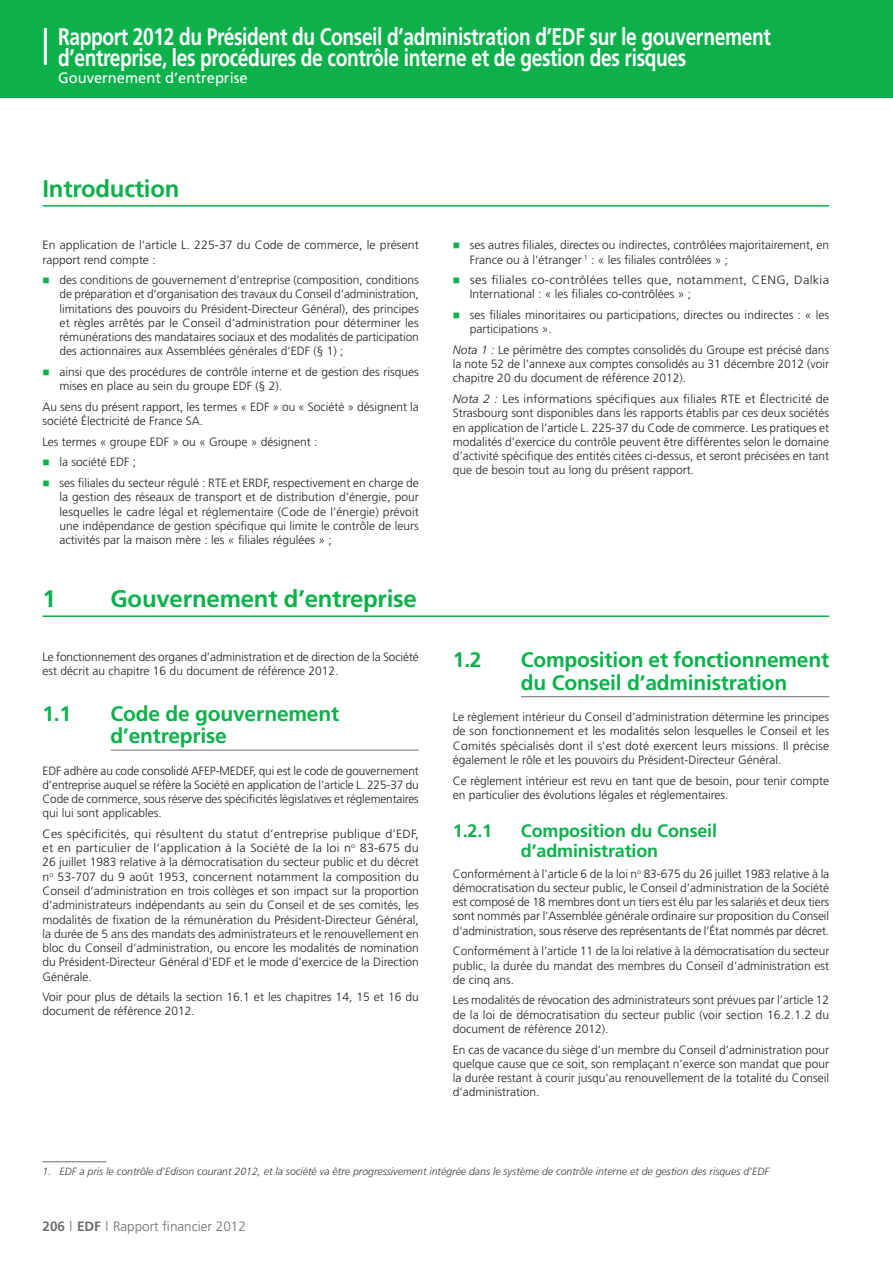
<style>
.page{position:relative;width:893px;height:1263px;background:#fff}
.page>*{position:absolute;margin:0;border:0;box-sizing:border-box;transform-origin:0 0}
.t1{font:700 24px/21px "Frutiger LT Std";letter-spacing:-.02em;color:#fff;scale:.8 1}
.t2{font:700 24px "Frutiger LT Std";letter-spacing:-.01em;color:#0cb14b}
.t3{font:700 21px/22.5px "Frutiger LT Std";letter-spacing:-.01em;color:#0cb14b}
.t4{font:700 18px/19.5px "Frutiger LT Std";letter-spacing:-.01em;color:#0cb14b}
.t5{font:15px "Frutiger LT Std";color:#fff}
.t6{font:300 13.5px "Frutiger LT Std";color:#6d6e70}
.t7{font:300 12px/14.2px "Frutiger LT Std";color:#231f20}
.t8{font:300 12px/14.2px "Frutiger LT Std";color:#231f20;text-align:justify;scale:1.05 1}
.t9{font:300 12px/14.2px "Frutiger LT Std";color:#231f20;text-align:justify;scale:1.04 1}
.t10{font:300 12px/14.2px "Frutiger LT Std";letter-spacing:.02em;color:#231f20;scale:1.08 1}
.t11{font:italic 300 10.5px "Frutiger LT Std";color:#404041}
.s1{font-style:italic}
.s2{font-weight:700}
</style>
<div class="page">
<div style="left:0;top:0;width:893px;height:98px;background:#0cb14b"></div>
<hr style="left:43px;top:205px;width:786px;height:2px;background:#0cb14b">
<hr style="left:43px;top:1161px;width:63px;height:1px;background:#6d6e70">
<hr style="left:43px;top:615px;width:786px;height:2px;background:#0cb14b">
<hr style="left:111px;top:750px;width:308px;height:1px;background:#6d6e70">
<hr style="left:521px;top:696px;width:308px;height:1px;background:#6d6e70">
<hr style="left:44px;top:28px;width:3px;height:37px;background:#fff">
<h1 class="t1" style="left:58px;top:27px;width:892px">Rapport 2012 du Président du Conseil d’administration d’EDF sur le gouvernement d’entreprise, les procédures de contrôle interne et de gestion des risques</h1>
<p class="t5" style="left:58px;top:71px;width:191px">Gouvernement d’entreprise</p>
<h1 class="t2" style="left:43px;top:178px;width:138px">Introduction</h1>
<p class="t7" style="left:43px;top:239px;width:378px">En application de l’article L. 225-37 du Code de commerce, le présent rapport rend compte :</p>
<p class="t7" style="left:60px;top:273px;width:361px;text-align:justify">des conditions de gouvernement d’entreprise (composition, conditions de préparation et d’organisation des travaux du Conseil d’administration, limitations des pouvoirs du Président-Directeur Général), des principes et règles arrêtés par le Conseil d’administration pour déterminer les rémunérations des mandataires sociaux et des modalités de participation des actionnaires aux Assemblées générales d’EDF (§ 1) ;</p>
<p class="t7" style="left:60px;top:365px;width:361px">ainsi que des procédures de contrôle interne et de gestion des risques mises en place au sein du groupe EDF (§ 2).</p>
<p class="t7" style="left:43px;top:400px;width:378px">Au sens du présent rapport, les termes « EDF » ou « Société » désignent la société Électricité de France SA.</p>
<p class="t7" style="left:60px;top:432px;width:361px;line-height:20.7px;text-indent:-17px">Les termes « groupe EDF » ou « Groupe » désignent :<br>la société EDF ;<br>ses filiales du secteur régulé : RTE et ERDF, respectivement en charge de</p>
<p class="t7" style="left:60px;top:491px;width:361px;text-align:justify">la gestion des réseaux de transport et de distribution d’énergie, pour lesquelles le cadre légal et réglementaire (Code de l’énergie) prévoit une indépendance de gestion spécifique qui limite le contrôle de leurs activités par la maison mère : les « filiales régulées » ;</p>
<h1 class="t2" style="left:43px;top:588px;width:15px">1</h1>
<h1 class="t2" style="left:111px;top:588px;width:308px">Gouvernement d’entreprise</h1>
<p class="t7" style="left:43px;top:650px;width:378px">Le fonctionnement des organes d’administration et de direction de la Société est décrit au chapitre 16 du document de référence 2012.</p>
<h2 class="t3" style="left:43px;top:703px;width:30px">1.1</h2>
<h2 class="t3" style="left:111px;top:703px;width:230px">Code de gouvernement d’entreprise</h2>
<p class="t7" style="left:43px;top:764px;width:378px;text-align:justify">EDF adhère au code consolidé AFEP-MEDEF, qui est le code de gouvernement d’entreprise auquel se réfère la Société en application de l’article L. 225-37 du Code de commerce, sous réserve des spécificités législatives et réglementaires qui lui sont applicables.</p>
<p class="t8" style="left:43px;top:827px;width:360px">Ces spécificités, qui résultent du statut d’entreprise publique d’EDF, et en particulier de l’application à la Société de la loi n<sup>o</sup> 83-675 du 26 juillet 1983 relative à la démocratisation du secteur public et du décret n<sup>o</sup> 53-707 du 9 août 1953, concernent notamment la composition du Conseil d’administration en trois collèges et son impact sur la proportion d’administrateurs indépendants au sein du Conseil et de ses comités, les modalités de fixation de la rémunération du Président-Directeur Général, la durée de 5 ans des mandats des administrateurs et le renouvellement en bloc du Conseil d’administration, ou encore les modalités de nomination du Président-Directeur Général d’EDF et le mode d’exercice de la Direction Générale.</p>
<p class="t7" style="left:43px;top:990px;width:378px">Voir pour plus de détails la section 16.1 et les chapitres 14, 15 et 16 du document de référence 2012.</p>
<p class="t7" style="left:470px;top:239px;width:361px">ses autres filiales, directes ou indirectes, contrôlées majoritairement, en<br>France ou à l’étranger <sup>1</sup> : « les filiales contrôlées » ;</p>
<p class="t10" style="left:470px;top:273px;width:334px">ses filiales co-contrôlées telles que, notamment, CENG, Dalkia<br>International : « les filiales co-contrôlées » ;</p>
<p class="t7" style="left:470px;top:308px;width:361px">ses filiales minoritaires ou participations, directes ou indirectes : « les participations ».</p>
<p class="t7" style="left:453px;top:343px;width:378px;text-align:justify"><span class="s1">Nota 1 :</span> Le périmètre des comptes consolidés du Groupe est précisé dans la note 52 de l’annexe aux comptes consolidés au 31 décembre 2012 (voir chapitre 20 du document de référence 2012).</p>
<p class="t9" style="left:453px;top:392px;width:363px"><span class="s1">Nota 2 :</span> Les informations spécifiques aux filiales RTE et Électricité de Strasbourg sont disponibles dans les rapports établis par ces deux sociétés en application de l’article L. 225-37 du Code de commerce. Les pratiques et modalités d’exercice du contrôle peuvent être différentes selon le domaine d’activité spécifique des entités citées ci-dessus, et seront précisées en tant que de besoin tout au long du présent rapport.</p>
<h2 class="t3" style="left:453px;top:650px;width:30px">1.2</h2>
<h2 class="t3" style="left:521px;top:650px;width:310px">Composition et fonctionnement du Conseil d’administration</h2>
<p class="t7" style="left:453px;top:710px;width:378px;text-align:justify">Le règlement intérieur du Conseil d’administration détermine les principes de son fonctionnement et les modalités selon lesquelles le Conseil et les Comités spécialisés dont il s’est doté exercent leurs missions. Il précise également le rôle et les pouvoirs du Président-Directeur Général.</p>
<p class="t7" style="left:453px;top:774px;width:378px">Ce règlement intérieur est revu en tant que de besoin, pour tenir compte en particulier des évolutions légales et réglementaires.</p>
<h3 class="t4" style="left:453px;top:822px;width:41px">1.2.1</h3>
<h3 class="t4" style="left:521px;top:822px;width:198px">Composition du Conseil d’administration</h3>
<p class="t7" style="left:453px;top:867px;width:378px;text-align:justify">Conformément à l’article 6 de la loi n<sup>o</sup> 83-675 du 26 juillet 1983 relative à la démocratisation du secteur public, le Conseil d’administration de la Société est composé de 18 membres dont un tiers est élu par les salariés et deux tiers sont nommés par l’Assemblée générale ordinaire sur proposition du Conseil d’administration, sous réserve des représentants de l’État nommés par décret.</p>
<p class="t7" style="left:453px;top:944px;width:378px;text-align:justify">Conformément à l’article 11 de la loi relative à la démocratisation du secteur public, la durée du mandat des membres du Conseil d’administration est de cinq ans.</p>
<p class="t7" style="left:453px;top:994px;width:378px;text-align:justify">Les modalités de révocation des administrateurs sont prévues par l’article 12 de la loi de démocratisation du secteur public (voir section 16.2.1.2 du document de référence 2012).</p>
<p class="t7" style="left:453px;top:1043px;width:378px;text-align:justify">En cas de vacance du siège d’un membre du Conseil d’administration pour quelque cause que ce soit, son remplaçant n’exerce son mandat que pour la durée restant à courir jusqu’au renouvellement de la totalité du Conseil d’administration.</p>
<p class="t11" style="left:43px;top:1167px;width:728px">1. EDF a pris le contrôle d’Edison courant 2012, et la société va être progressivement intégrée dans le système de contrôle interne et de gestion des risques d’EDF</p>
<p class="t6" style="left:43px;top:1220px;width:205px"><span class="s2">206</span> l <span class="s2">EDF</span> l Rapport financier 2012</p>
</div>
